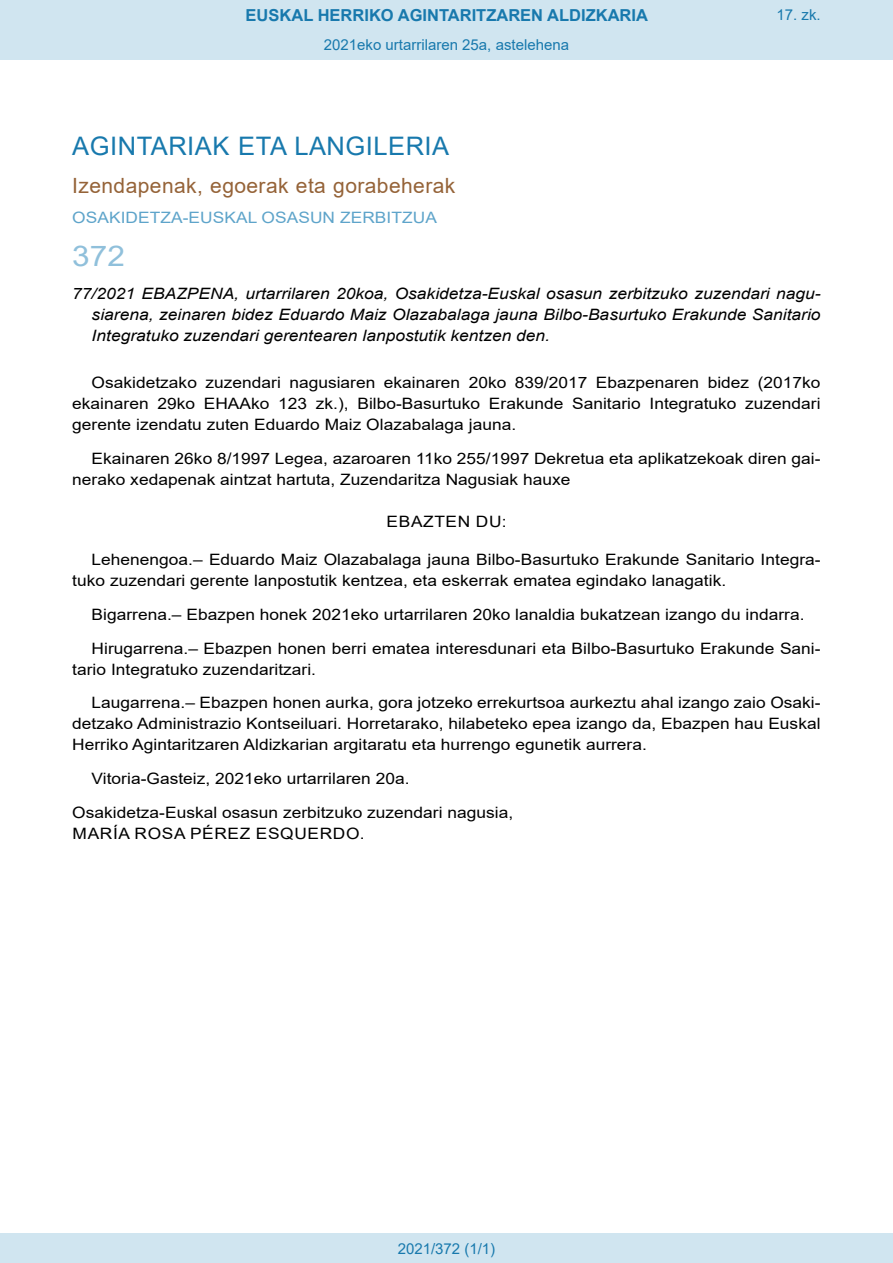
<style>
.page{position:relative;width:893px;height:1263px;background:#fff}
.page>*{position:absolute;margin:0;border:0;box-sizing:border-box;transform-origin:0 0}
.BOPVOrden{font:28.5px "Arial";color:#90c0db;scale:1.11 1}
.BOPVSeccion{font:25.5px "Arial";letter-spacing:.02em;color:#1879ad}
.BOPVSubseccion{font:21px "Arial";letter-spacing:.02em;color:#956338}
.t1{font:700 16.5px "Arial";color:#1879ad}
.BOPVDetalle{font:15.6px/21px "Arial";color:#000;scale:1.11 1}
.BOPVTitulo{font:italic 15.6px/21px "Arial";color:#000;text-align:justify;scale:1.11 1}
.BOPVFirmaPuesto{font:15.6px "Arial";color:#000;scale:1.11 1}
.BOPVFirmaLugFec{font:15.6px "Arial";color:#000;scale:1.11 1}
.BOPVOrganismo{font:15.6px "Arial";letter-spacing:.005em;color:#5ea4ca;scale:1.11 1}
.BOPVFirmaNombre{font:15.6px "Arial";letter-spacing:.035em;color:#000;scale:1.11 1}
.BOPVClave{font:15.6px "Arial";letter-spacing:.035em;color:#000;scale:1.11 1}
.Paginacion_Centro{font:15px "Arial";color:#1879ad}
</style>
<div class="page">
<div style="left:0;top:0;width:893px;height:60px;background:#d0e5f0"></div>
<div style="left:0;top:1233px;width:893px;height:30px;background:#d0e5f0"></div>
<p class="t1" style="left:246px;top:3px;width:404px">EUSKAL HERRIKO AGINTARITZAREN ALDIZKARIA</p>
<p class="Paginacion_Centro" style="left:324px;top:35px;width:247px">2021eko urtarrilaren 25a, astelehena</p>
<p class="Paginacion_Centro" style="left:776px;top:5px;width:46px">17. zk.</p>
<p class="BOPVSeccion" style="left:72px;top:128px;width:378px">AGINTARIAK ETA LANGILERIA</p>
<p class="BOPVSubseccion" style="left:72px;top:171px;width:385px">Izendapenak, egoerak eta gorabeherak</p>
<p class="BOPVOrganismo" style="left:72px;top:207px;width:330px">OSAKIDETZA-EUSKAL OSASUN ZERBITZUA</p>
<p class="BOPVOrden" style="left:72px;top:236px;width:49px">372</p>
<p class="BOPVTitulo" style="left:92px;top:284px;width:658px;text-indent:-19px">77/2021 EBAZPENA, urtarrilaren 20koa, Osakidetza-Euskal osasun zerbitzuko zuzendari nagu&shy;siarena, zeinaren bidez Eduardo Maiz Olazabalaga jauna Bilbo-Basurtuko Erakunde Sanitario Integratuko zuzendari gerentearen lanpostutik kentzen den.</p>
<p class="BOPVDetalle" style="left:72px;top:372px;width:676px;text-align:justify;text-indent:19px">Osakidetzako zuzendari nagusiaren ekainaren 20ko 839/2017 Ebazpenaren bidez (2017ko ekainaren 29ko EHAAko 123 zk.), Bilbo-Basurtuko Erakunde Sanitario Integratuko zuzendari gerente izendatu zuten Eduardo Maiz Olazabalaga jauna.</p>
<p class="BOPVDetalle" style="left:72px;top:448px;width:676px;text-indent:19px">Ekainaren 26ko 8/1997 Legea, azaroaren 11ko 255/1997 Dekretua eta aplikatzekoak diren gai&shy;nerako xedapenak aintzat hartuta, Zuzendaritza Nagusiak hauxe</p>
<p class="BOPVClave" style="left:387px;top:511px;width:110px">EBAZTEN DU:</p>
<p class="BOPVDetalle" style="left:72px;top:549px;width:676px;text-indent:19px">Lehenengoa.– Eduardo Maiz Olazabalaga jauna Bilbo-Basurtuko Erakunde Sanitario Integra&shy;tuko zuzendari gerente lanpostutik kentzea, eta eskerrak ematea egindako lanagatik.</p>
<p class="BOPVDetalle" style="left:92px;top:604px;width:644px">Bigarrena.– Ebazpen honek 2021eko urtarrilaren 20ko lanaldia bukatzean izango du indarra.</p>
<p class="BOPVDetalle" style="left:72px;top:637px;width:676px;text-indent:19px">Hirugarrena.– Ebazpen honen berri ematea interesdunari eta Bilbo-Basurtuko Erakunde Sani&shy;tario Integratuko zuzendaritzari.</p>
<p class="BOPVDetalle" style="left:72px;top:692px;width:676px;text-align:justify;text-indent:19px">Laugarrena.– Ebazpen honen aurka, gora jotzeko errekurtsoa aurkeztu ahal izango zaio Osaki&shy;detzako Administrazio Kontseiluari. Horretarako, hilabeteko epea izango da, Ebazpen hau Euskal Herriko Agintaritzaren Aldizkarian argitaratu eta hurrengo egunetik aurrera.</p>
<p class="BOPVFirmaLugFec" style="left:92px;top:768px;width:288px">Vitoria-Gasteiz, 2021eko urtarrilaren 20a.</p>
<p class="BOPVFirmaPuesto" style="left:72px;top:801px;width:399px">Osakidetza-Euskal osasun zerbitzuko zuzendari nagusia,</p>
<p class="BOPVFirmaNombre" style="left:73px;top:822px;width:265px">MARÍA ROSA PÉREZ ESQUERDO.</p>
<p class="Paginacion_Centro" style="left:398px;top:1238px;width:99px">2021/372 (1/1)</p>
</div>
